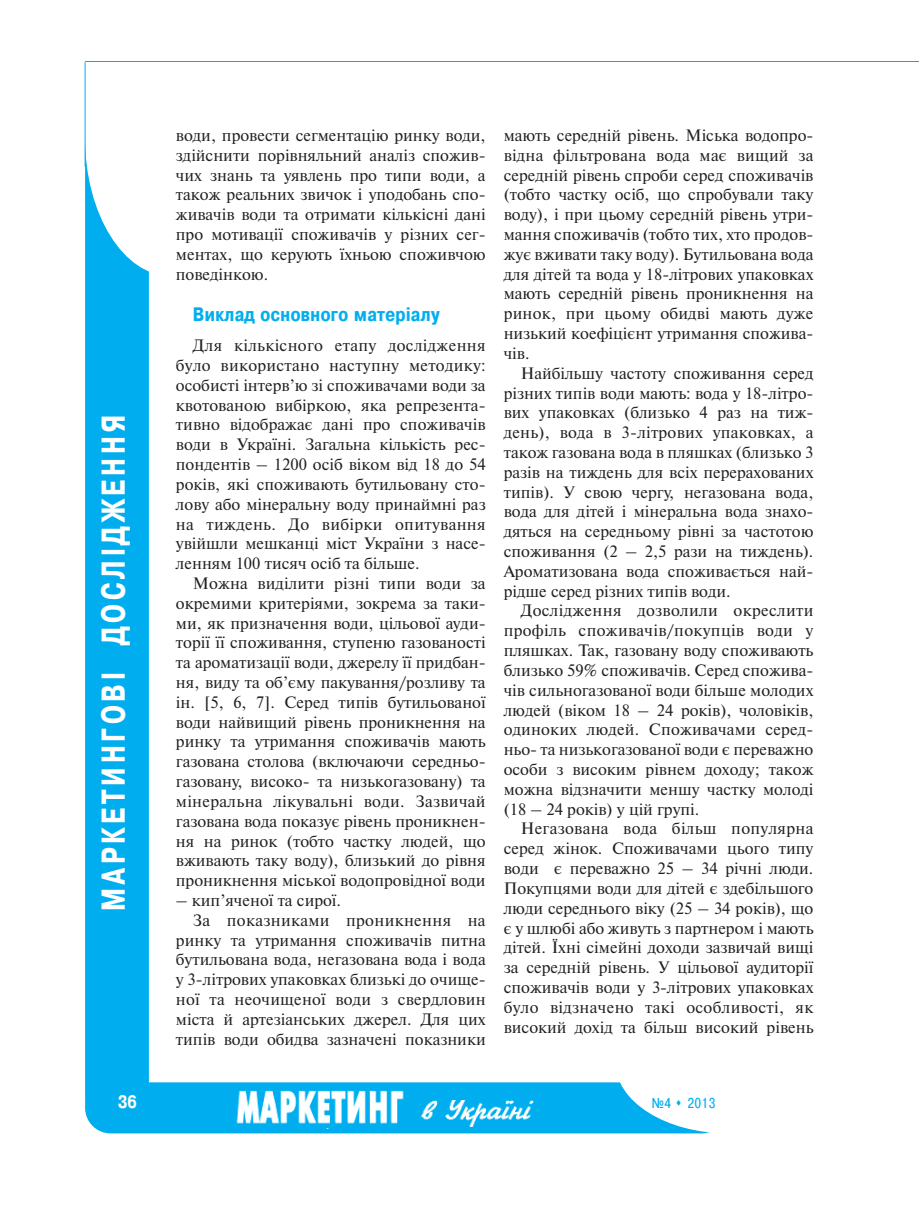
<style>
.page{position:relative;width:919px;height:1217px;background:#fff}
.page>*{position:absolute;margin:0;border:0;box-sizing:border-box;transform-origin:0 0}
.t1{font:700 33px "Pragmatica Cond C";letter-spacing:.13em;color:#fff;scale:.9 1}
.t2{font:700 19.5px "Pragmatica Cond C";letter-spacing:.02em;color:#00aeef}
.t3{font:700 18px "Pragmatica Cond C";color:#fff}
.t4{font:16.5px/19.8px "Newton C";color:#231f20;text-align:justify}
.t5{font:16.5px "Newton C";letter-spacing:.02em;color:#231f20}
.t6{font:14.25px "Pragmatica Cond C";color:#00aeef}
</style>
<div class="page">
<div style="left:85px;top:112px;width:64px;height:1019px;background:#00aeef;border-radius:32px"></div>
<div style="left:85px;top:1082px;width:642px;height:51px;background:#00aeef;border-radius:26px"></div>
<img style="left:236px;top:1090px;width:168px;height:34px">
<img style="left:420px;top:1100px;width:113px;height:26px">
<div style="left:85px;top:0;width:172px;height:276px;background:#fff;border-radius:50%"></div>
<div style="left:615px;top:991px;width:226px;height:142px;background:#fff;border-radius:50%"></div>
<hr style="left:85px;top:62px;width:1px;height:104px;background:#00aeef">
<hr style="left:85px;top:61px;width:833px;height:1px;background:#00aeef">
<h1 class="t1" style="left:94px;top:910px;width:552px;rotate:-90deg">МАРКЕТИНГОВІ ДОСЛІДЖЕННЯ</h1>
<p class="t4" style="left:176px;top:125px;width:311px">води, провести сегментацію ринку води, здійснити порівняльний аналіз спожив&shy;чих знань та уявлень про типи води, а також реальних звичок і уподобань спо&shy;живачів води та отримати кількісні дані про мотивації споживачів у різних сег&shy;ментах, що керують їхньою споживчою поведінкою.</p>
<p class="t2" style="left:193px;top:303px;width:248px">Виклад основного матеріалу</p>
<p class="t4" style="left:176px;top:335px;width:311px;text-indent:17px">Для кількісного етапу дослідження було використано наступну методику: особисті інтерв’ю зі споживачами води за квотованою вибіркою, яка репрезента&shy;тивно відображає дані про споживачів води в Україні. Загальна кількість рес&shy;пондентів – 1200 осіб віком від 18 до 54 років, які споживають бутильовану сто&shy;лову або мінеральну воду принаймні раз на тиждень. До вибірки опитування увійшли мешканці міст України з насе&shy;ленням 100 тисяч осіб та більше.</p>
<p class="t4" style="left:176px;top:573px;width:311px;text-indent:17px">Можна виділити різні типи води за окремими критеріями, зокрема за таки&shy;ми, як призначення води, цільової ауди&shy;торії її споживання, ступеню газованості та ароматизації води, джерелу її придбан&shy;ня, виду та об’єму пакування/розливу та ін. [5, 6, 7]. Серед типів бутильованої води найвищий рівень проникнення на ринку та утримання споживачів мають газована столова (включаючи середньо&shy;газовану, високо- та низькогазовану) та мінеральна лікувальні води. Зазвичай газована вода показує рівень проникнен&shy;ня на ринок (тобто частку людей, що вживають таку воду), близький до рівня проникнення міської водопровідної води</p>
<p class="t4" style="left:176px;top:890px;width:167px">– кип’яченої та сирої.</p>
<p class="t5" style="left:193px;top:910px;width:294px">За показниками проникнення на</p>
<p class="t4" style="left:176px;top:929px;width:311px">ринку та утримання споживачів питна</p>
<p class="t4" style="left:176px;top:949px;width:311px">бутильована вода, негазована вода і вода</p>
<p class="t4" style="left:176px;top:969px;width:311px">у 3-літрових упаковках близькі до очище-</p>
<p class="t4" style="left:176px;top:989px;width:311px">ної та неочищеної води з свердловин</p>
<p class="t4" style="left:176px;top:1009px;width:311px">міста й артезіанських джерел. Для цих</p>
<p class="t4" style="left:176px;top:1028px;width:311px">типів води обидва зазначені показники</p>
<p class="t4" style="left:503px;top:125px;width:311px">мають середній рівень. Міська водопро&shy;відна фільтрована вода має вищий за середній рівень спроби серед споживачів (тобто частку осіб, що спробували таку воду), і при цьому середній рівень утри&shy;мання споживачів (тобто тих, хто продов&shy;жує вживати таку воду). Бутильована вода для дітей та вода у 18-літрових упаковках мають середній рівень проникнення на ринок, при цьому обидві мають дуже низький коефіцієнт утримання спожива&shy;чів.</p>
<p class="t4" style="left:503px;top:363px;width:311px;text-indent:17px">Найбільшу частоту споживання серед різних типів води мають: вода у 18-літро&shy;вих упаковках (близько 4 раз на тиж&shy;день), вода в 3-літрових упаковках, а також газована вода в пляшках (близько 3 разів на тиждень для всіх перерахованих типів). У свою чергу, негазована вода, вода для дітей і мінеральна вода знахо&shy;дяться на середньому рівні за частотою споживання (2 – 2,5 рази на тиждень).<br>Ароматизована вода споживається най&shy;рідше серед різних типів води.</p>
<p class="t4" style="left:503px;top:600px;width:311px;text-indent:17px">Дослідження дозволили окреслити профіль споживачів/покупців води у пляшках. Так, газовану воду споживають близько 59% споживачів. Серед спожива&shy;чів сильногазованої води більше молодих людей (віком 18 – 24 років), чоловіків, одиноких людей. Споживачами серед&shy;ньо- та низькогазованої води є переважно особи з високим рівнем доходу; також можна відзначити меншу частку молоді (18 – 24 років) у цій групі.</p>
<p class="t4" style="left:503px;top:818px;width:311px;text-indent:17px">Негазована вода більш популярна серед жінок. Споживачами цього типу води є переважно 25 – 34 річні люди.<br>Покупцями води для дітей є здебільшого люди середнього віку (25 – 34 років), що є у шлюбі або живуть з партнером і мають дітей. Їхні сімейні доходи зазвичай вищі за середній рівень. У цільової аудиторії споживачів води у 3-літрових упаковках було відзначено такі особливості, як високий дохід та більш високий рівень</p>
<p class="t3" style="left:118px;top:1090px;width:20px">36</p>
<p class="t6" style="left:652px;top:1093px;width:65px">№4 ▲ 2013</p>
</div>
